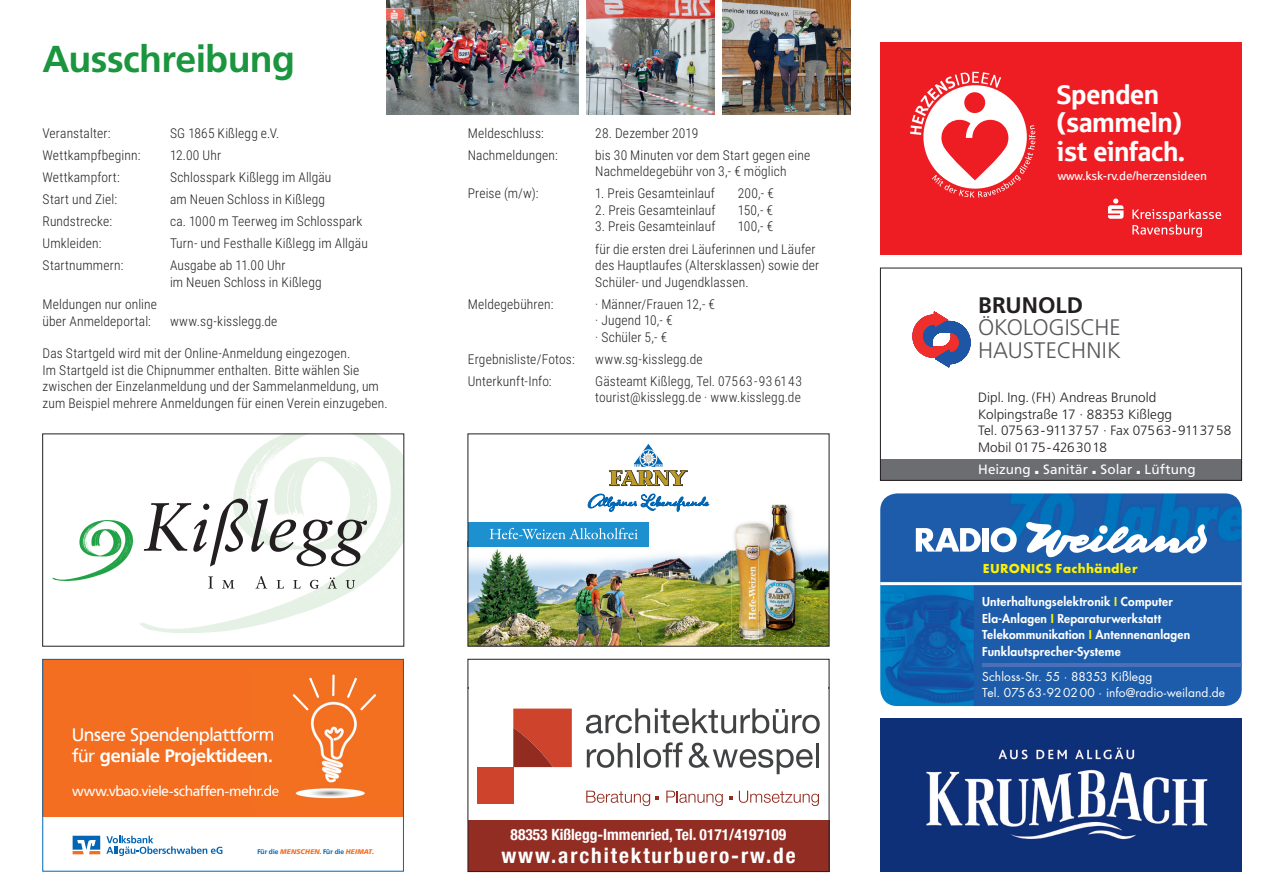
<style>
.page{position:relative;width:1263px;height:893px;background:#fff}
.page>*{position:absolute;margin:0;border:0;box-sizing:border-box;transform-origin:0 0}
.t1{font:700 37.5px "Frutiger";letter-spacing:-.015em;color:#1b953e}
.t2{font:27px/28.5px "Sparkasse Head";color:#fff}
.t3{font:300 22.5px/22.5px "Frutiger";letter-spacing:-.005em;color:#57585a}
.t4{font:700 22.5px "Frutiger";color:#231f20}
.t5{font:700 condensed 21.3px "Helvetica Neue";letter-spacing:.09em;color:#fff}
.t6{font:18px/21.6px "Frutiger VR";color:#fff}
.t7{font:700 condensed 15.45px "Helvetica Neue";color:#fff}
.t8{font:13.95px "Frutiger VR";color:#fff}
.t9{font:300 13.5px/16.5px "Roboto Condensed";letter-spacing:.01em;color:#231f20}
.t10{font:300 13.5px/16.5px "Frutiger";color:#231f20}
.t11{font:13.5px "Frutiger";letter-spacing:.005em;color:#fff}
.t12{font:800 12px/16.5px "Futura";letter-spacing:.02em;color:#fff}
.t13{font:12px/16px "Futura";letter-spacing:.005em;color:#fff}
.t14{font:12px "Sparkasse Rg";letter-spacing:-.01em;color:#fff}
.t15{font:700 12px "Futura";letter-spacing:.025em;color:#fff101}
.t16{font:700 6.75px "Frutiger VR";color:#0166b3}
.s1{font-weight:700}
.s2{font-style:italic;color:#f36e21}
.s3{color:#fff101}
</style>
<div class="page">
<img style="left:139px;top:436px;width:263px;height:197px">
<div style="left:880px;top:459px;width:362px;height:21px;background:#6c6d70"></div>
<svg style="left:666px;top:791px;width:57px;height:15px"></svg>
<svg style="left:739px;top:791px;width:80px;height:15px"></svg>
<div style="left:477px;top:767px;width:36px;height:36px;background:#cd432b"></div>
<svg style="left:586px;top:791px;width:73px;height:15px"></svg>
<svg style="left:729px;top:796px;width:4px;height:3px"></svg>
<svg style="left:586px;top:708px;width:234px;height:25px"></svg>
<svg style="left:587px;top:743px;width:45px;height:25px"></svg>
<hr style="left:637px;top:743px;width:3px;height:24px;background:#414243">
<svg style="left:644px;top:742px;width:39px;height:26px"></svg>
<svg style="left:689px;top:743px;width:124px;height:31px"></svg>
<hr style="left:816px;top:743px;width:3px;height:24px;background:#414243">
<svg style="left:513px;top:709px;width:59px;height:58px;background:#be3f2a"></svg>
<div style="left:468px;top:820px;width:361px;height:52px;background:#922d23"></div>
<div style="left:468px;top:659px;width:361px;height:213px;border:1px solid #231f20"></div>
<svg style="left:609px;top:445px;width:79px;height:41px"></svg>
<div style="left:468px;top:522px;width:180px;height:25px;background:#1d90d0"></div>
<img style="left:470px;top:549px;width:130px;height:72px">
<img style="left:600px;top:541px;width:125px;height:80px">
<img style="left:794px;top:548px;width:33px;height:96px">
<img style="left:470px;top:621px;width:324px;height:23px">
<img style="left:600px;top:541px;width:48px;height:6px">
<img style="left:775px;top:548px;width:29px;height:95px">
<img style="left:772px;top:504px;width:23px;height:37px">
<img style="left:775px;top:541px;width:27px;height:94px">
<svg style="left:772px;top:635px;width:3px;height:9px"></svg>
<img style="left:772px;top:520px;width:3px;height:115px">
<img style="left:725px;top:550px;width:6px;height:94px">
<svg style="left:770px;top:506px;width:2px;height:14px"></svg>
<img style="left:731px;top:520px;width:41px;height:124px">
<img style="left:758px;top:541px;width:14px;height:102px">
<img style="left:760px;top:541px;width:12px;height:94px">
<svg style="left:588px;top:494px;width:121px;height:17px"></svg>
<svg style="left:489px;top:528px;width:149px;height:11px"></svg>
<div style="left:42px;top:659px;width:362px;height:157px;background:#f36e21"></div>
<svg style="left:73px;top:836px;width:27px;height:18px"></svg>
<svg style="left:106px;top:836px;width:116px;height:20px"></svg>
<img style="left:295px;top:695px;width:70px;height:104px">
<img style="left:250px;top:731px;width:24px;height:10px">
<img style="left:250px;top:752px;width:22px;height:11px">
<img style="left:250px;top:785px;width:29px;height:11px">
<svg style="left:345px;top:677px;width:31px;height:35px"></svg>
<svg style="left:292px;top:677px;width:29px;height:35px"></svg>
<hr style="left:332px;top:676px;width:3px;height:19px;background:#fff">
<div style="left:42px;top:659px;width:362px;height:213px;border:1px solid #0166b3"></div>
<svg style="left:208px;top:576px;width:5px;height:12px"></svg>
<svg style="left:222px;top:580px;width:12px;height:9px"></svg>
<svg style="left:255px;top:576px;width:12px;height:12px"></svg>
<svg style="left:277px;top:580px;width:7px;height:8px"></svg>
<svg style="left:293px;top:580px;width:8px;height:8px"></svg>
<svg style="left:310px;top:580px;width:9px;height:9px"></svg>
<svg style="left:328px;top:577px;width:9px;height:11px"></svg>
<svg style="left:346px;top:580px;width:9px;height:9px"></svg>
<svg style="left:144px;top:499px;width:223px;height:67px"></svg>
<img style="left:52px;top:521px;width:82px;height:59px">
<div style="left:880px;top:268px;width:362px;height:212px;border:1px solid #231f20"></div>
<div style="left:880px;top:43px;width:362px;height:212px;background:#ee1d23"></div>
<svg style="left:1132px;top:209px;width:89px;height:28px"></svg>
<svg style="left:1108px;top:198px;width:15px;height:21px"></svg>
<svg style="left:910px;top:72px;width:125px;height:126px"></svg>
<img style="left:880px;top:719px;width:362px;height:152px">
<svg style="left:913px;top:312px;width:57px;height:56px"></svg>
<img style="left:387px;top:0;width:191px;height:115px">
<img style="left:587px;top:0;width:127px;height:115px">
<img style="left:723px;top:0;width:127px;height:115px">
<img style="left:880px;top:493px;width:362px;height:213px">
<img style="left:982px;top:664px;width:260px;height:3px">
<svg style="left:1025px;top:522px;width:182px;height:35px"></svg>
<svg style="left:916px;top:528px;width:65px;height:24px"></svg>
<div style="left:982px;top:528px;width:7px;height:24px;background:#fff"></div>
<svg style="left:990px;top:527px;width:27px;height:25px"></svg>
<hr style="left:880px;top:582px;width:362px;height:3px;background:#fff">
<h1 class="t1" style="left:43px;top:37px;width:254px">Ausschreibung</h1>
<p class="t9" style="left:43px;top:124px;width:70px">Veranstalter:</p>
<p class="t9" style="left:170px;top:124px;width:111px">SG 1865 Kißlegg e.V.</p>
<p class="t9" style="left:43px;top:146px;width:99px">Wettkampfbeginn:</p>
<p class="t9" style="left:170px;top:146px;width:53px">12.00 Uhr</p>
<p class="t9" style="left:43px;top:168px;width:79px">Wettkampfort:</p>
<p class="t9" style="left:170px;top:168px;width:163px">Schlosspark Kißlegg im Allgäu</p>
<p class="t9" style="left:43px;top:190px;width:76px">Start und Ziel:</p>
<p class="t9" style="left:170px;top:190px;width:157px">am Neuen Schloss in Kißlegg</p>
<p class="t9" style="left:43px;top:213px;width:71px">Rundstrecke:</p>
<p class="t9" style="left:170px;top:213px;width:194px">ca. 1000 m Teerweg im Schlosspark</p>
<p class="t9" style="left:43px;top:235px;width:61px">Umkleiden:</p>
<p class="t9" style="left:170px;top:235px;width:199px">Turn- und Festhalle Kißlegg im Allgäu</p>
<p class="t9" style="left:43px;top:257px;width:82px">Startnummern:</p>
<p class="t9" style="left:170px;top:257px;width:153px">Ausgabe ab 11.00 Uhr<br>im Neuen Schloss in Kißlegg</p>
<p class="t9" style="left:43px;top:295px;width:116px">Meldungen nur online über Anmeldeportal:</p>
<p class="t9" style="left:170px;top:312px;width:109px">www.sg-kisslegg.de</p>
<p class="t9" style="left:43px;top:345px;width:347px">Das Startgeld wird mit der Online-Anmeldung eingezogen.<br>Im Startgeld ist die Chipnummer enthalten. Bitte wählen Sie zwischen der Einzelanmeldung und der Sammelanmeldung, um zum Beispiel mehrere Anmeldungen für einen Verein einzugeben.</p>
<p class="t9" style="left:468px;top:124px;width:78px">Meldeschluss:</p>
<p class="t9" style="left:595px;top:124px;width:104px">28. Dezember 2019</p>
<p class="t9" style="left:468px;top:146px;width:91px">Nachmeldungen:</p>
<p class="t9" style="left:595px;top:146px;width:216px">bis 30 Minuten vor dem Start gegen eine<br>Nachmeldegebühr von 3,- € möglich</p>
<p class="t9" style="left:468px;top:185px;width:72px">Preise (m/w):</p>
<p class="t9" style="left:595px;top:185px;width:121px">1. Preis Gesamteinlauf</p>
<p class="t9" style="left:738px;top:185px;width:38px">200,- €</p>
<p class="t9" style="left:595px;top:201px;width:122px">2. Preis Gesamteinlauf</p>
<p class="t9" style="left:738px;top:201px;width:37px">150,- €</p>
<p class="t9" style="left:595px;top:218px;width:122px">3. Preis Gesamteinlauf</p>
<p class="t9" style="left:595px;top:215px;width:222px;line-height:22px;text-indent:143px">100,- €<br>für die ersten drei Läuferinnen und Läufer</p>
<p class="t9" style="left:595px;top:256px;width:225px">des Hauptlaufes (Altersklassen) sowie der<br>Schüler- und Jugendklassen.</p>
<p class="t9" style="left:468px;top:295px;width:87px">Meldegebühren:</p>
<p class="t9" style="left:595px;top:295px;width:121px">· Männer/Frauen 12,- € · Jugend 10,- €<br>· Schüler 5,- €</p>
<p class="t9" style="left:468px;top:350px;width:108px">Ergebnisliste/Fotos:</p>
<p class="t9" style="left:595px;top:350px;width:109px">www.sg-kisslegg.de</p>
<p class="t9" style="left:468px;top:372px;width:85px">Unterkunft-Info:</p>
<p class="t9" style="left:595px;top:372px;width:208px">Gästeamt Kißlegg, Tel. 07563-93 6143 tourist@kisslegg.de · www.kisslegg.de</p>
<h3 class="t6" style="left:72px;top:724px;width:204px">Unsere Spendenplattform für <span class="s1">geniale Projektideen.</span></h3>
<p class="t8" style="left:72px;top:783px;width:208px">www.vbao.viele-schaffen-mehr.de</p>
<p class="t16" style="left:258px;top:848px;width:118px">Für die <span class="s2">MENSCHEN</span>. Für die <span class="s2">HEIMAT</span>.</p>
<p class="t7" style="left:511px;top:822px;width:277px">88353 Kißlegg-Immenried, Tel. 0171/4197109</p>
<h3 class="t5" style="left:501px;top:838px;width:296px">www.architekturbuero-rw.de</h3>
<h2 class="t2" style="left:1057px;top:79px;width:129px">Spenden (sammeln) ist einfach.</h2>
<p class="t14" style="left:1058px;top:169px;width:151px">www.ksk-rv.de/herzensideen</p>
<h3 class="t4" style="left:978px;top:292px;width:107px">BRUNOLD</h3>
<h3 class="t3" style="left:978px;top:316px;width:144px">ÖKOLOGISCHE<br>HAUSTECHNIK</h3>
<p class="t10" style="left:978px;top:389px;width:255px">Dipl. Ing. (FH) Andreas Brunold<br>Kolpingstraße 17 · 88353 Kißlegg<br>Tel. 07563-9113757 · Fax 07563-9113758<br>Mobil 0175-4263018</p>
<p class="t11" style="left:978px;top:461px;width:219px">Heizung ■ Sanitär ■ Solar ■ Lüftung</p>
<p class="t15" style="left:983px;top:560px;width:156px">EURONICS Fachhändler</p>
<p class="t12" style="left:982px;top:593px;width:210px">Unterhaltungselektronik <span class="s3">I</span> Computer Ela-Anlagen <span class="s3">I</span> Reparaturwerkstatt Telekommunikation <span class="s3">I</span> Antennenanlagen Funklautsprecher-Systeme</p>
<p class="t13" style="left:982px;top:668px;width:244px">Schloss-Str. 55 · 88353 Kißlegg<br>Tel. 07563-920200 · info@radio-weiland.de</p>
</div>
